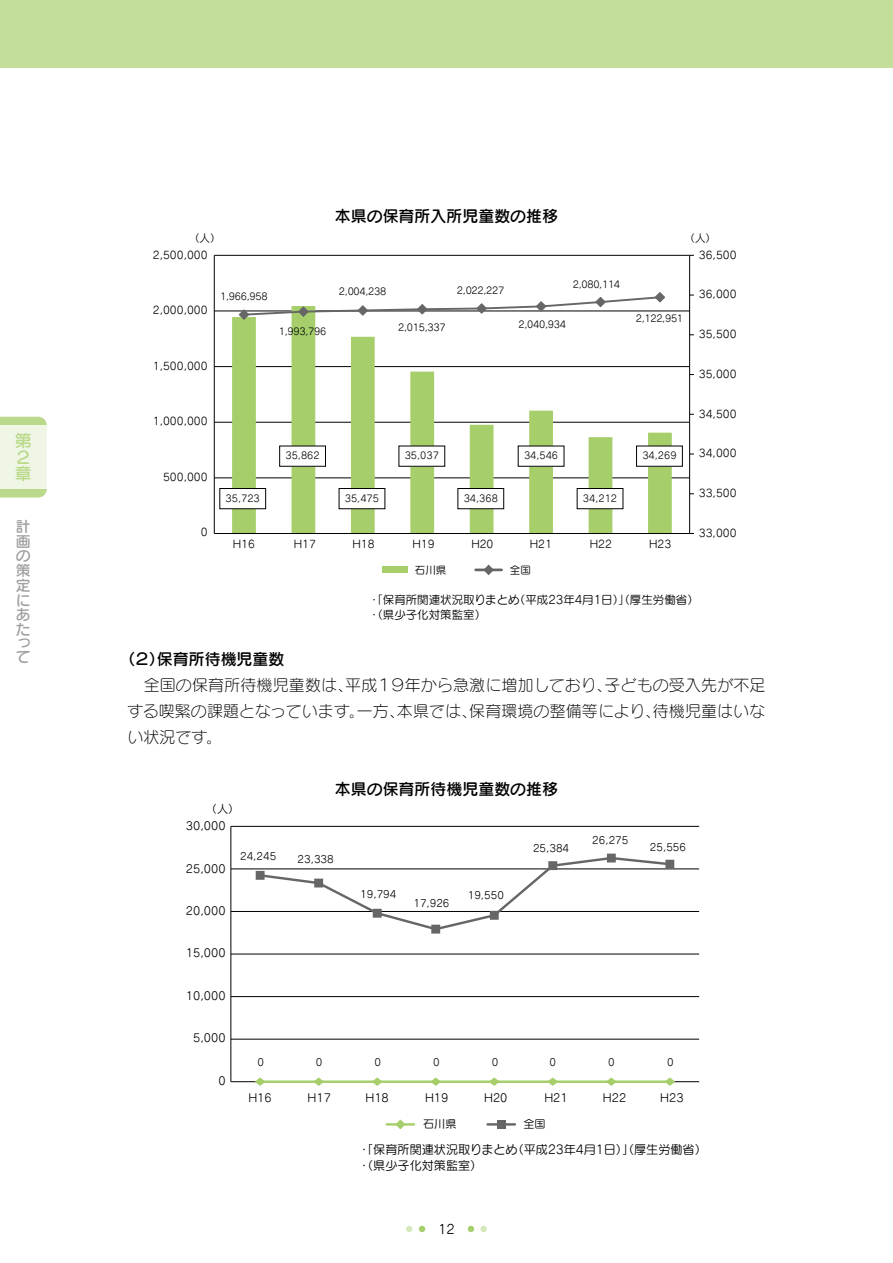
<style>
.page{position:relative;width:893px;height:1263px;background:#fff}
.page>*{position:absolute;margin:0;border:0;box-sizing:border-box;transform-origin:0 0}
.t1{font:16.95px/16.5px "Seurat Pro DB";color:#bad98a}
.t2{font:15.9px/26.1px "Seurat Pro L";letter-spacing:.01em;color:#000;text-align:justify}
.t3{font:15.9px "Seurat Pro DB";color:#000}
.t4{font:14.85px/14.7px "Seurat Pro DB";color:#9fa0a0;text-align:justify}
.t5{font:12.75px "Seurat Pro M";color:#000}
.t6{font:12.15px/16.2px "Seurat Pro M";color:#000}
.t7{font:11.55px/15.3px "Seurat Pro M";color:#000}
.t8{font:11.1px "Seurat Pro M";color:#000}
.t9{font:10.5px "Seurat Pro M";color:#000}
.t10{font:10.05px "Seurat Pro M";color:#000}
.t11{font:9.6px "Seurat Pro M";letter-spacing:-.03em;color:#000}
</style>
<div class="page">
<svg style="left:406px;top:1226px;width:6px;height:6px"></svg>
<div style="left:480px;top:1226px;width:7px;height:6px;background:#d5e8b9;border-radius:50%"></div>
<svg style="left:419px;top:1226px;width:6px;height:6px"></svg>
<svg style="left:468px;top:1226px;width:6px;height:6px"></svg>
<svg style="left:0;top:417px;width:47px;height:80px"></svg>
<div style="left:0;top:0;width:893px;height:68px;background:#c3de9a"></div>
<div style="left:0;top:425px;width:47px;height:64px;background:#eff6e5"></div>
<hr style="left:214px;top:478px;width:476px;height:1px;background:#000">
<hr style="left:214px;top:422px;width:476px;height:1px;background:#000">
<hr style="left:214px;top:366px;width:476px;height:1px;background:#000">
<hr style="left:214px;top:311px;width:476px;height:1px;background:#000">
<hr style="left:214px;top:255px;width:476px;height:1px;background:#000">
<svg style="left:232px;top:310px;width:440px;height:223px"></svg>
<hr style="left:689px;top:255px;width:1px;height:278px;background:#000">
<hr style="left:214px;top:255px;width:1px;height:278px;background:#000">
<hr style="left:214px;top:533px;width:476px;height:1px;background:#000">
<svg style="left:238px;top:292px;width:428px;height:29px"></svg>
<div style="left:382px;top:566px;width:26px;height:7px;background:#a6cf6b"></div>
<hr style="left:476px;top:568px;width:26px;height:3px;background:#666">
<svg style="left:483px;top:564px;width:12px;height:11px"></svg>
<div style="left:220px;top:488px;width:46px;height:21px;background:#fff"></div>
<div style="left:219px;top:488px;width:47px;height:21px;border:1px solid #000"></div>
<div style="left:280px;top:446px;width:45px;height:20px;background:#fff"></div>
<div style="left:279px;top:446px;width:47px;height:21px;border:1px solid #000"></div>
<div style="left:399px;top:446px;width:46px;height:20px;background:#fff"></div>
<div style="left:399px;top:446px;width:46px;height:21px;border:1px solid #000"></div>
<div style="left:518px;top:446px;width:46px;height:20px;background:#fff"></div>
<div style="left:518px;top:446px;width:46px;height:21px;border:1px solid #000"></div>
<div style="left:636px;top:446px;width:46px;height:20px;background:#fff"></div>
<div style="left:636px;top:446px;width:47px;height:21px;border:1px solid #000"></div>
<div style="left:339px;top:488px;width:46px;height:21px;background:#fff"></div>
<div style="left:339px;top:488px;width:46px;height:21px;border:1px solid #000"></div>
<div style="left:458px;top:488px;width:46px;height:21px;background:#fff"></div>
<div style="left:457px;top:488px;width:47px;height:21px;border:1px solid #000"></div>
<div style="left:577px;top:488px;width:46px;height:21px;background:#fff"></div>
<div style="left:577px;top:488px;width:46px;height:21px;border:1px solid #000"></div>
<hr style="left:231px;top:1039px;width:468px;height:1px;background:#000">
<hr style="left:231px;top:996px;width:468px;height:1px;background:#000">
<hr style="left:231px;top:954px;width:468px;height:1px;background:#000">
<hr style="left:231px;top:911px;width:468px;height:1px;background:#000">
<hr style="left:231px;top:869px;width:468px;height:1px;background:#000">
<hr style="left:231px;top:826px;width:468px;height:1px;background:#000">
<hr style="left:231px;top:826px;width:1px;height:256px;background:#000">
<hr style="left:231px;top:1081px;width:468px;height:1px;background:#000">
<svg style="left:254px;top:1077px;width:422px;height:9px"></svg>
<svg style="left:256px;top:854px;width:418px;height:79px"></svg>
<hr style="left:387px;top:1123px;width:27px;height:2px;background:#a6cf6b">
<svg style="left:395px;top:1119px;width:11px;height:11px"></svg>
<hr style="left:487px;top:1123px;width:28px;height:2px;background:#666">
<div style="left:497px;top:1120px;width:8px;height:9px;background:#666"></div>
<h1 class="t1" style="left:15px;top:432px;width:18px">第<br>２章</h1>
<h3 class="t4" style="left:16px;top:518px;width:16px">計画の策定にあた</h3>
<h3 class="t4" style="left:16px;top:635px;width:16px;line-height:14.1px">って</h3>
<p class="t9" style="left:189px;top:232px;width:33px">（人）</p>
<p class="t9" style="left:153px;top:248px;width:56px">2,500,000</p>
<p class="t9" style="left:153px;top:303px;width:56px">2,000,000</p>
<p class="t9" style="left:153px;top:359px;width:56px">1,500,000</p>
<p class="t9" style="left:153px;top:414px;width:56px">1,000,000</p>
<p class="t9" style="left:163px;top:470px;width:46px">500,000</p>
<p class="t9" style="left:201px;top:525px;width:8px">0</p>
<h2 class="t3" style="left:335px;top:206px;width:225px">本県の保育所入所児童数の推移</h2>
<p class="t11" style="left:220px;top:290px;width:49px">1,966,958</p>
<p class="t11" style="left:279px;top:325px;width:49px">1,993,796</p>
<p class="t11" style="left:339px;top:285px;width:49px">2,004,238</p>
<p class="t11" style="left:457px;top:284px;width:49px">2,022,227</p>
<p class="t11" style="left:573px;top:278px;width:49px">2,080,114</p>
<p class="t11" style="left:398px;top:321px;width:49px">2,015,337</p>
<p class="t11" style="left:519px;top:319px;width:49px">2,040,934</p>
<p class="t11" style="left:636px;top:312px;width:49px">2,122,951</p>
<p class="t11" style="left:226px;top:492px;width:36px">35,723</p>
<p class="t11" style="left:285px;top:449px;width:36px">35,862</p>
<p class="t11" style="left:405px;top:449px;width:36px">35,037</p>
<p class="t11" style="left:524px;top:449px;width:36px">34,546</p>
<p class="t11" style="left:642px;top:449px;width:36px">34,269</p>
<p class="t11" style="left:345px;top:492px;width:36px">35,475</p>
<p class="t11" style="left:464px;top:492px;width:36px">34,368</p>
<p class="t11" style="left:583px;top:492px;width:36px">34,212</p>
<p class="t9" style="left:233px;top:537px;width:24px">H16</p>
<p class="t9" style="left:294px;top:537px;width:24px">H17</p>
<p class="t9" style="left:353px;top:537px;width:24px">H18</p>
<p class="t9" style="left:412px;top:537px;width:24px">H19</p>
<p class="t9" style="left:471px;top:537px;width:24px">H20</p>
<p class="t9" style="left:530px;top:537px;width:24px">H21</p>
<p class="t9" style="left:590px;top:537px;width:24px">H22</p>
<p class="t9" style="left:649px;top:537px;width:24px">H23</p>
<p class="t9" style="left:415px;top:563px;width:33px">石川県</p>
<p class="t9" style="left:510px;top:563px;width:23px">全国</p>
<p class="t9" style="left:684px;top:232px;width:33px">（人）</p>
<p class="t9" style="left:699px;top:248px;width:39px">36,500</p>
<p class="t9" style="left:699px;top:288px;width:39px">36,000</p>
<p class="t9" style="left:699px;top:327px;width:39px">35,500</p>
<p class="t9" style="left:699px;top:367px;width:39px">35,000</p>
<p class="t9" style="left:699px;top:407px;width:39px">34,500</p>
<p class="t9" style="left:699px;top:446px;width:39px">34,000</p>
<p class="t9" style="left:699px;top:486px;width:39px">33,500</p>
<p class="t9" style="left:699px;top:526px;width:39px">33,000</p>
<p class="t7" style="left:368px;top:591px;width:332px">・「保育所関連状況取りまとめ（平成23年4月1日）」（厚生労働省）・（県少子化対策監室）</p>
<h2 class="t3" style="left:120px;top:648px;width:166px">（２）保育所待機児童数</h2>
<h2 class="t2" style="left:128px;top:672px;width:639px">　全国の保育所待機児童数は、平成１９年から急激に増加しており、子どもの受入先が不足する喫緊の課題となっています。一方、本県では、保育環境の整備等により、待機児童はいない状況です。</h2>
<h2 class="t3" style="left:335px;top:779px;width:225px">本県の保育所待機児童数の推移</h2>
<p class="t8" style="left:206px;top:801px;width:35px">（人）</p>
<p class="t8" style="left:186px;top:819px;width:41px">30,000</p>
<p class="t8" style="left:186px;top:861px;width:41px">25,000</p>
<p class="t8" style="left:186px;top:904px;width:41px">20,000</p>
<p class="t8" style="left:186px;top:946px;width:41px">15,000</p>
<p class="t8" style="left:186px;top:988px;width:41px">10,000</p>
<p class="t8" style="left:193px;top:1031px;width:34px">5,000</p>
<p class="t8" style="left:218px;top:1073px;width:9px">0</p>
<p class="t10" style="left:240px;top:850px;width:38px">24,245</p>
<p class="t10" style="left:298px;top:852px;width:38px">23,338</p>
<p class="t10" style="left:360px;top:887px;width:38px">19,794</p>
<p class="t10" style="left:413px;top:897px;width:38px">17,926</p>
<p class="t10" style="left:468px;top:889px;width:38px">19,550</p>
<p class="t10" style="left:533px;top:841px;width:38px">25,384</p>
<p class="t10" style="left:592px;top:833px;width:38px">26,275</p>
<p class="t10" style="left:650px;top:840px;width:38px">25,556</p>
<p class="t10" style="left:257px;top:1055px;width:8px">0</p>
<p class="t10" style="left:316px;top:1055px;width:8px">0</p>
<p class="t10" style="left:375px;top:1055px;width:8px">0</p>
<p class="t10" style="left:433px;top:1055px;width:8px">0</p>
<p class="t10" style="left:492px;top:1055px;width:8px">0</p>
<p class="t10" style="left:550px;top:1055px;width:8px">0</p>
<p class="t10" style="left:608px;top:1055px;width:8px">0</p>
<p class="t10" style="left:667px;top:1055px;width:8px">0</p>
<p class="t8" style="left:248px;top:1090px;width:25px">H16</p>
<p class="t8" style="left:308px;top:1090px;width:25px">H17</p>
<p class="t8" style="left:365px;top:1090px;width:25px">H18</p>
<p class="t8" style="left:425px;top:1090px;width:25px">H19</p>
<p class="t8" style="left:484px;top:1090px;width:25px">H20</p>
<p class="t8" style="left:544px;top:1090px;width:25px">H21</p>
<p class="t8" style="left:603px;top:1090px;width:25px">H22</p>
<p class="t8" style="left:660px;top:1090px;width:25px">H23</p>
<p class="t8" style="left:423px;top:1117px;width:35px">石川県</p>
<p class="t8" style="left:523px;top:1117px;width:24px">全国</p>
<p class="t6" style="left:358px;top:1141px;width:350px">・「保育所関連状況取りまとめ（平成23年4月1日）」（厚生労働省）・（県少子化対策監室）</p>
<p class="t5" style="left:438px;top:1220px;width:18px">12</p>
</div>
